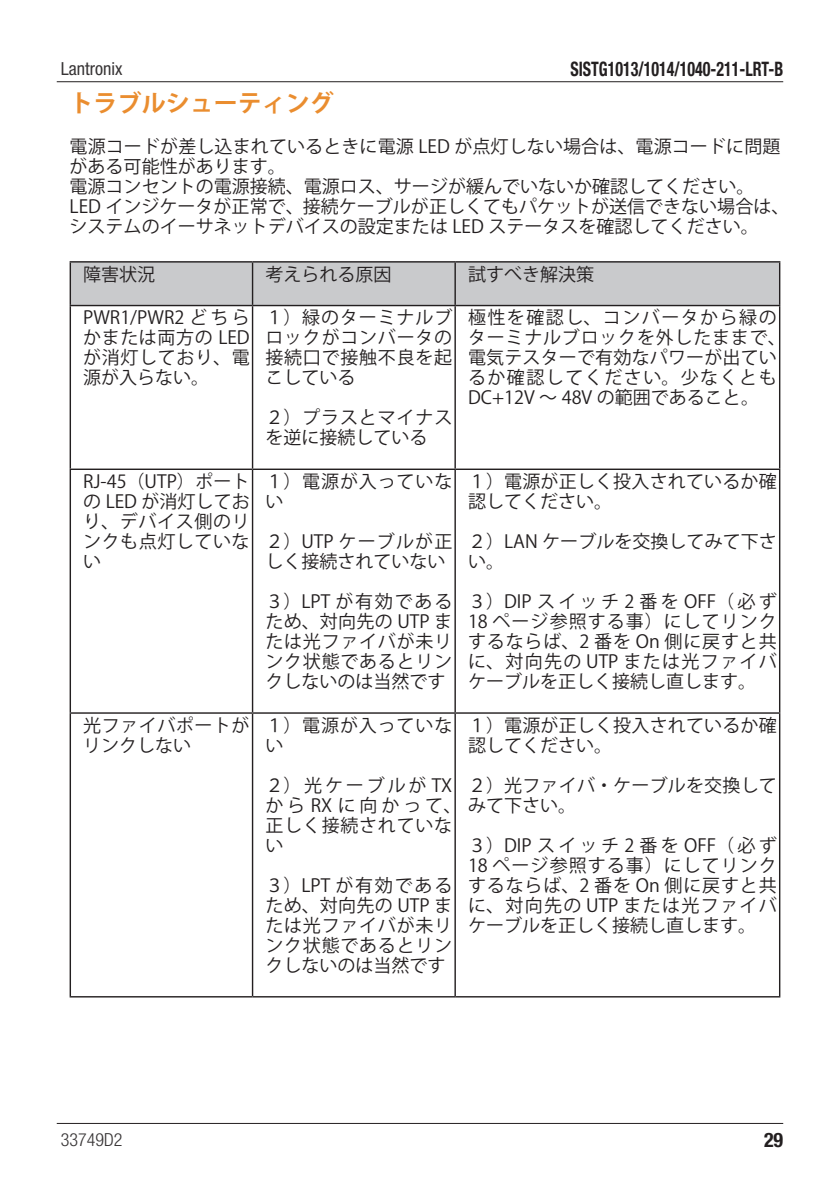
<style>
.page{position:relative;width:840px;height:1191px;background:#fff}
.page>*{position:absolute;margin:0;border:0;box-sizing:border-box;transform-origin:0 0}
.Page_title{font:700 24px "Koz Go Pro";color:#ea8d2f}
.t1{font:700 condensed 20px "Helvetica Neue LT Std";color:#231f20;scale:.8 1}
.t2{font:700 condensed 20px "Helvetica Neue LT Std";color:#231f20}
.t3{font:18px/20px "Koz Go Pro";letter-spacing:.005em;color:#231f20}
.t4{font:18px/20px "Koz Go Pro";letter-spacing:.04em;color:#231f20}
.t5{font:18px/20px "Koz Go Pro";letter-spacing:.045em;color:#231f20}
.t6{font:18px/20px "Koz Go Pro";letter-spacing:.03em;color:#231f20}
.t7{font:condensed 18px "Helvetica Neue LT Std";color:#373435}
.t8{font:300 condensed 18px "Helvetica Neue LT Std";color:#373435}
</style>
<div class="page">
<hr style="left:57px;top:1123px;width:725px;height:1px;background:#231f20">
<hr style="left:57px;top:81px;width:725px;height:1px;background:#231f20">
<div style="left:71px;top:262px;width:707px;height:43px;background:#c9cacc"></div>
<hr style="left:70px;top:261px;width:182px;height:1px;background:#231f20">
<hr style="left:70px;top:262px;width:1px;height:43px;background:#231f20">
<hr style="left:252px;top:261px;width:203px;height:1px;background:#231f20">
<hr style="left:252px;top:262px;width:1px;height:43px;background:#231f20">
<hr style="left:455px;top:261px;width:325px;height:1px;background:#231f20">
<hr style="left:454px;top:262px;width:1px;height:43px;background:#231f20">
<hr style="left:778px;top:262px;width:2px;height:43px;background:#231f20">
<hr style="left:70px;top:305px;width:182px;height:1px;background:#231f20">
<hr style="left:70px;top:306px;width:1px;height:162px;background:#231f20">
<hr style="left:252px;top:305px;width:203px;height:1px;background:#231f20">
<hr style="left:252px;top:306px;width:1px;height:162px;background:#231f20">
<hr style="left:455px;top:305px;width:325px;height:1px;background:#231f20">
<hr style="left:454px;top:306px;width:1px;height:162px;background:#231f20">
<hr style="left:778px;top:306px;width:2px;height:162px;background:#231f20">
<hr style="left:70px;top:468px;width:182px;height:2px;background:#231f20">
<hr style="left:70px;top:470px;width:1px;height:242px;background:#231f20">
<hr style="left:252px;top:468px;width:203px;height:2px;background:#231f20">
<hr style="left:252px;top:470px;width:1px;height:242px;background:#231f20">
<hr style="left:455px;top:468px;width:325px;height:2px;background:#231f20">
<hr style="left:454px;top:470px;width:1px;height:242px;background:#231f20">
<hr style="left:778px;top:470px;width:2px;height:242px;background:#231f20">
<hr style="left:70px;top:712px;width:182px;height:1px;background:#231f20">
<hr style="left:70px;top:713px;width:1px;height:283px;background:#231f20">
<hr style="left:252px;top:712px;width:203px;height:1px;background:#231f20">
<hr style="left:252px;top:713px;width:1px;height:283px;background:#231f20">
<hr style="left:455px;top:712px;width:325px;height:1px;background:#231f20">
<hr style="left:454px;top:713px;width:1px;height:283px;background:#231f20">
<hr style="left:778px;top:713px;width:2px;height:283px;background:#231f20">
<hr style="left:70px;top:996px;width:182px;height:1px;background:#231f20">
<hr style="left:252px;top:996px;width:203px;height:1px;background:#231f20">
<hr style="left:455px;top:996px;width:325px;height:1px;background:#231f20">
<p class="t1" style="left:570px;top:57px;width:267px">SISTG1013/1014/1040-211-LRT-B</p>
<p class="t7" style="left:61px;top:59px;width:63px">Lantronix</p>
<p class="Page_title" style="left:70px;top:88px;width:265px">トラブルシューティング</p>
<p class="t3" style="left:70px;top:137px;width:712px">電源コードが差し込まれているときに電源 LED が点灯しない場合は、電源コードに問題がある可能性があります。</p>
<p class="t3" style="left:70px;top:177px;width:685px">電源コンセントの電源接続、電源ロス、サージが緩んでいないか確認してください。</p>
<p class="t3" style="left:70px;top:197px;width:720px">LED インジケータが正常で、接続ケーブルが正しくてもパケットが送信できない場合は、システムのイーサネットデバイスの設定または LED ステータスを確認してください。</p>
<p class="t3" style="left:83px;top:264px;width:73px">障害状況</p>
<p class="t3" style="left:265px;top:264px;width:127px">考えられる原因</p>
<p class="t3" style="left:468px;top:264px;width:127px">試すべき解決策</p>
<p class="t3" style="left:83px;top:308px;width:168px;text-align:justify">PWR1/PWR2 どちらかまたは両方の LEDが消灯しており、電源が入らない。</p>
<p class="t3" style="left:265px;top:308px;width:188px;text-align:justify">１）緑のターミナルブロックがコンバータの接続口で接触不良を起こしている</p>
<p class="t3" style="left:265px;top:408px;width:188px">２）プラスとマイナスを逆に接続している</p>
<p class="t4" style="left:468px;top:308px;width:319px">極性を確認し、コンバータから緑のターミナルブロックを外したままで、電気テスターで有効なパワーが出ているか確認してください。少なくとも<br>DC+12V ～ 48V の範囲であること。</p>
<p class="t3" style="left:83px;top:472px;width:168px;text-align:justify">RJ-45（UTP）ポートの LED が消灯しており、デバイス側のリンクも点灯していない</p>
<p class="t5" style="left:265px;top:472px;width:188px">１）電源が入っていない</p>
<p class="t3" style="left:265px;top:532px;width:188px">２）UTP ケーブルが正しく接続されていない</p>
<p class="t3" style="left:265px;top:592px;width:188px;text-align:justify">３）LPT が有効であるため、対向先の UTP または光ファイバが未リンク状態であるとリンクしないのは当然です</p>
<p class="t3" style="left:468px;top:472px;width:310px">１）電源が正しく投入されているか確認してください。</p>
<p class="t3" style="left:468px;top:532px;width:310px">２）LAN ケーブルを交換してみて下さい。</p>
<p class="t3" style="left:468px;top:592px;width:310px;text-align:justify">３）DIP スイッチ 2 番を OFF（必ず18 ページ参照する事）にしてリンクするならば、2 番を On 側に戻すと共に、対向先の UTP または光ファイバケーブルを正しく接続し直します。</p>
<p class="t6" style="left:83px;top:715px;width:168px">光ファイバポートがリンクしない</p>
<p class="t5" style="left:265px;top:715px;width:188px">１）電源が入っていない</p>
<p class="t4" style="left:265px;top:775px;width:312px">２）光ケーブルが TX<br>からRXに向かって、みて下さい。正しく接続されていな<br>い</p>
<p class="t3" style="left:265px;top:875px;width:188px;text-align:justify">３）LPT が有効であるため、対向先の UTP または光ファイバが未リンク状態であるとリンクしないのは当然です</p>
<p class="t3" style="left:468px;top:715px;width:310px">１）電源が正しく投入されているか確認してください。</p>
<p class="t3" style="left:468px;top:775px;width:310px">２）光ファイバ・ケーブルを交換して</p>
<p class="t3" style="left:468px;top:835px;width:310px;text-align:justify">３）DIP スイッチ 2 番を OFF（必ず18 ページ参照する事）にしてリンクするならば、2 番を On 側に戻すと共に、対向先の UTP または光ファイバケーブルを正しく接続し直します。</p>
<p class="t8" style="left:61px;top:1129px;width:63px">33749D2</p>
<p class="t2" style="left:763px;top:1127px;width:21px">29</p>
</div>
